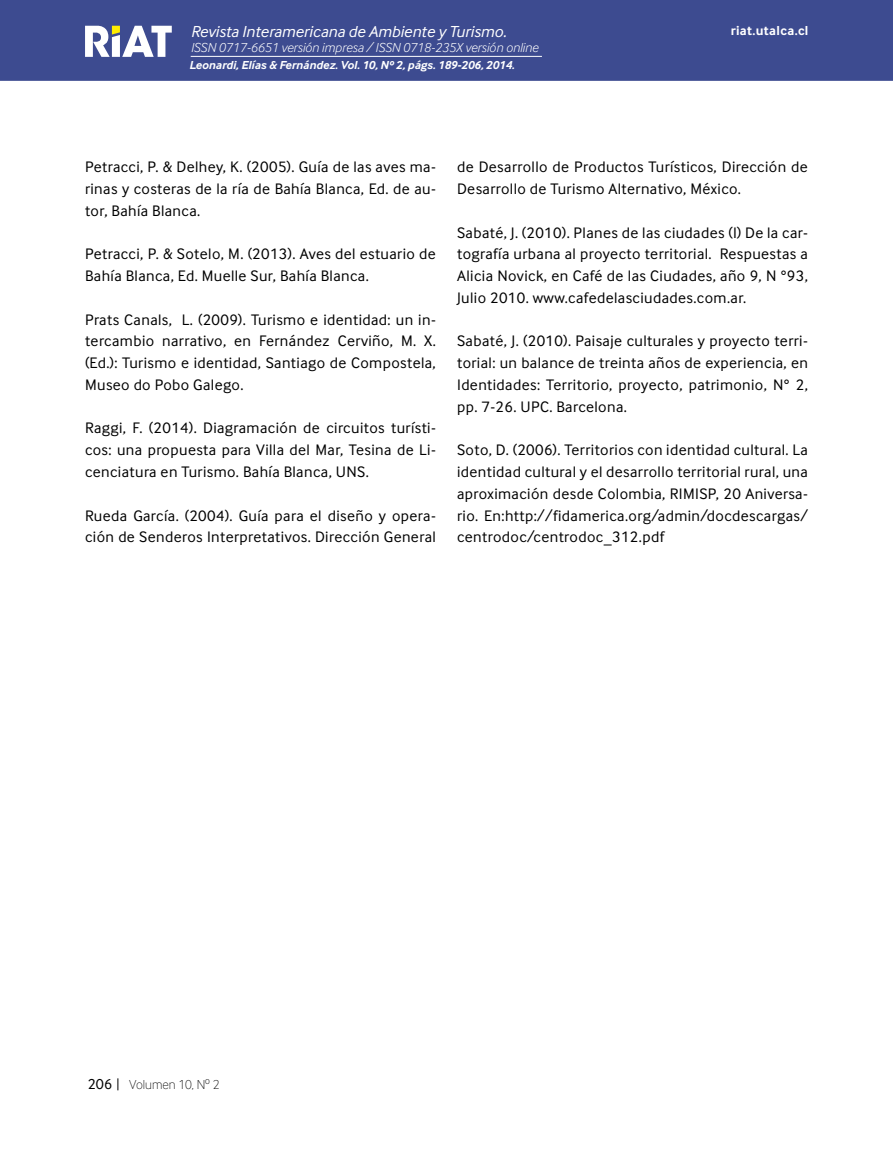
<style>
.page{position:relative;width:893px;height:1149px;background:#fff}
.page>*{position:absolute;margin:0;border:0;box-sizing:border-box;transform-origin:0 0}
.t1{font:italic 16.5px "Inter Face";color:#fff}
.t2{font:15.75px/21.8px "Inter Face";letter-spacing:.025em;color:#000;text-align:justify}
.t3{font:italic 300 13.5px "Inter Face";color:#fff}
.t4{font:100 13.5px "Inter Face";color:#000}
.t5{font:700 13.5px "Inter Face";letter-spacing:.025em;color:#fff}
.t6{font:italic 700 12px "Inter Face";color:#fff}
.s1{font-weight:400;font-size:15px}
</style>
<div class="page">
<div style="left:0;top:0;width:893px;height:81px;background:#3d4b90"></div>
<svg style="left:85px;top:26px;width:87px;height:31px"></svg>
<hr style="left:191px;top:56px;width:351px;height:1px;background:#fff">
<p class="t1" style="left:191px;top:22px;width:317px">Revista Interamericana de Ambiente y Turismo.</p>
<p class="t3" style="left:191px;top:39px;width:349px">ISSN 0717-6651 versión impresa / ISSN 0718-235X versión online</p>
<p class="t6" style="left:189px;top:58px;width:327px">Leonardi, Elías &amp; Fernández. Vol. 10, Nº 2, págs. 189-206, 2014.</p>
<p class="t5" style="left:731px;top:22px;width:79px">riat.utalca.cl</p>
<p class="t2" style="left:85px;top:156px;width:352px">Petracci, P. &amp; Delhey, K. (2005). Guía de las aves ma&shy;rinas y costeras de la ría de Bahía Blanca, Ed. de au&shy;tor, Bahía Blanca.</p>
<p class="t2" style="left:85px;top:243px;width:352px">Petracci, P. &amp; Sotelo, M. (2013). Aves del estuario de<br>Bahía Blanca, Ed. Muelle Sur, Bahía Blanca.</p>
<p class="t2" style="left:85px;top:308px;width:352px">Prats Canals, L. (2009). Turismo e identidad: un in&shy;tercambio narrativo, en Fernández Cerviño, M. X. (Ed.): Turismo e identidad, Santiago de Compostela, Museo do Pobo Galego.</p>
<p class="t2" style="left:85px;top:417px;width:352px">Raggi, F. (2014). Diagramación de circuitos turísti&shy;cos: una propuesta para Villa del Mar, Tesina de Li&shy;cenciatura en Turismo. Bahía Blanca, UNS.</p>
<p class="t2" style="left:85px;top:504px;width:352px">Rueda García. (2004). Guía para el diseño y opera&shy;ción de Senderos Interpretativos. Dirección General</p>
<p class="t2" style="left:457px;top:156px;width:352px">de Desarrollo de Productos Turísticos, Dirección de<br>Desarrollo de Turismo Alternativo, México.</p>
<p class="t2" style="left:457px;top:221px;width:352px">Sabaté, J. (2010). Planes de las ciudades (I) De la car&shy;tografía urbana al proyecto territorial. Respuestas a Alicia Novick, en Café de las Ciudades, año 9, N °93, Julio 2010. www.cafedelasciudades.com.ar.</p>
<p class="t2" style="left:457px;top:330px;width:352px">Sabaté, J. (2010). Paisaje culturales y proyecto terri&shy;torial: un balance de treinta años de experiencia, en Identidades: Territorio, proyecto, patrimonio, N° 2, pp. 7-26. UPC. Barcelona.</p>
<p class="t2" style="left:457px;top:439px;width:352px">Soto, D. (2006). Territorios con identidad cultural. La identidad cultural y el desarrollo territorial rural, una aproximación desde Colombia, RIMISP, 20 Aniversa&shy;rio. En:http://fidamerica.org/admin/docdescargas/ centrodoc/centrodoc_312.pdf</p>
<p class="t4" style="left:88px;top:1076px;width:133px"><span class="s1">206</span> Volumen 10, Nº 2</p>
</div>
